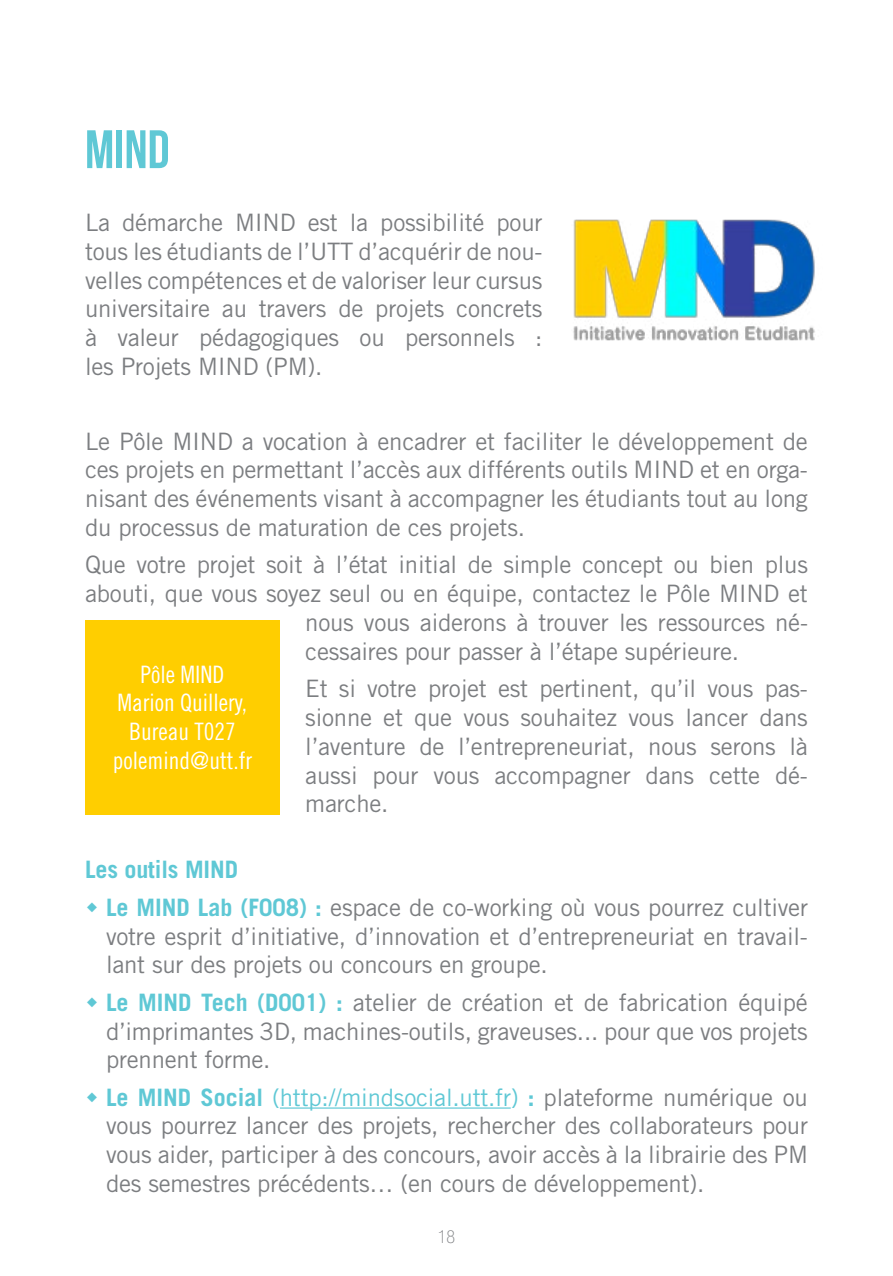
<style>
.page{position:relative;width:893px;height:1276px;background:#fff}
.page>*{position:absolute;margin:0;border:0;box-sizing:border-box;transform-origin:0 0}
.t1{font:54px "Bebas Neue";color:#5fc8d5}
.t2{font:24px/28.8px "Trade Gothic LT Std";letter-spacing:-.01em;color:#7c7e81;text-align:justify}
.t3{font:24px/28.8px "Trade Gothic LT Std Cn 18";color:#fff;text-align:center}
.t4{font:100 condensed 18px "Helvetica Neue LT Std";color:#7c7e81}
.s1{font-weight:700;color:#5fc8d5}
.s2{color:#5fc8d5}
</style>
<div class="page">
<hr style="left:280px;top:1107px;width:231px;height:1px;background:#5fc8d5">
<img style="left:573px;top:219px;width:242px;height:122px">
<div style="left:85px;top:620px;width:195px;height:194px;background:#ffce00"></div>
<h1 class="t1" style="left:85px;top:120px;width:86px">mind</h1>
<p class="t2" style="left:85px;top:208px;width:459px">La démarche MIND est la possibilité pour tous les étudiants de l’UTT d’acquérir de nou&shy;velles compétences et de valoriser leur cursus universitaire au travers de projets concrets à valeur pédagogiques ou personnels : les Projets MIND (PM).</p>
<p class="t2" style="left:85px;top:426px;width:724px">Le Pôle MIND a vocation à encadrer et faciliter le développement de ces projets en permettant l’accès aux différents outils MIND et en orga&shy;nisant des événements visant à accompagner les étudiants tout au long du processus de maturation de ces projets.</p>
<p class="t2" style="left:85px;top:550px;width:724px">Que votre projet soit à l’état initial de simple concept ou bien plus</p>
<p class="t2" style="left:85px;top:579px;width:724px">abouti, que vous soyez seul ou en équipe, contactez le Pôle MIND et</p>
<p class="t2" style="left:305px;top:608px;width:504px">nous vous aiderons à trouver les ressources né-</p>
<p class="t2" style="left:305px;top:636px;width:435px">cessaires pour passer à l’étape supérieure.</p>
<p class="t2" style="left:305px;top:674px;width:504px">Et si votre projet est pertinent, qu’il vous pas&shy;sionne et que vous souhaitez vous lancer dans l’aventure de l’entrepreneuriat, nous serons là aussi pour vous accompagner dans cette dé&shy;marche.</p>
<p class="t3" style="left:113px;top:659px;width:141px">Pôle MIND<br>Marion Quillery,<br>Bureau T027 polemind@utt.fr</p>
<p class="t2" style="left:106px;top:851px;width:703px;line-height:37.2px;text-indent:-21px"><span class="s1">Les outils MIND<br>Le MIND Lab (F008) :</span> espace de co-working où vous pourrez cultiver</p>
<p class="t2" style="left:106px;top:921px;width:703px">votre esprit d’initiative, d’innovation et d’entrepreneuriat en travail&shy;lant sur des projets ou concours en groupe.</p>
<p class="t2" style="left:106px;top:987px;width:703px"><span class="s1">Le MIND Tech (D001) :</span> atelier de création et de fabrication équipé d’imprimantes 3D, machines-outils, graveuses... pour que vos projets prennent forme.</p>
<p class="t2" style="left:106px;top:1082px;width:703px"><span class="s1">Le MIND Social</span> <span class="s2">(http://mindsocial.utt.fr)</span> <span class="s1">:</span> plateforme numérique ou vous pourrez lancer des projets, rechercher des collaborateurs pour vous aider, participer à des concours, avoir accès à la librairie des PM des semestres précédents… (en cours de développement).</p>
<p class="t4" style="left:438px;top:1226px;width:19px">18</p>
</div>
